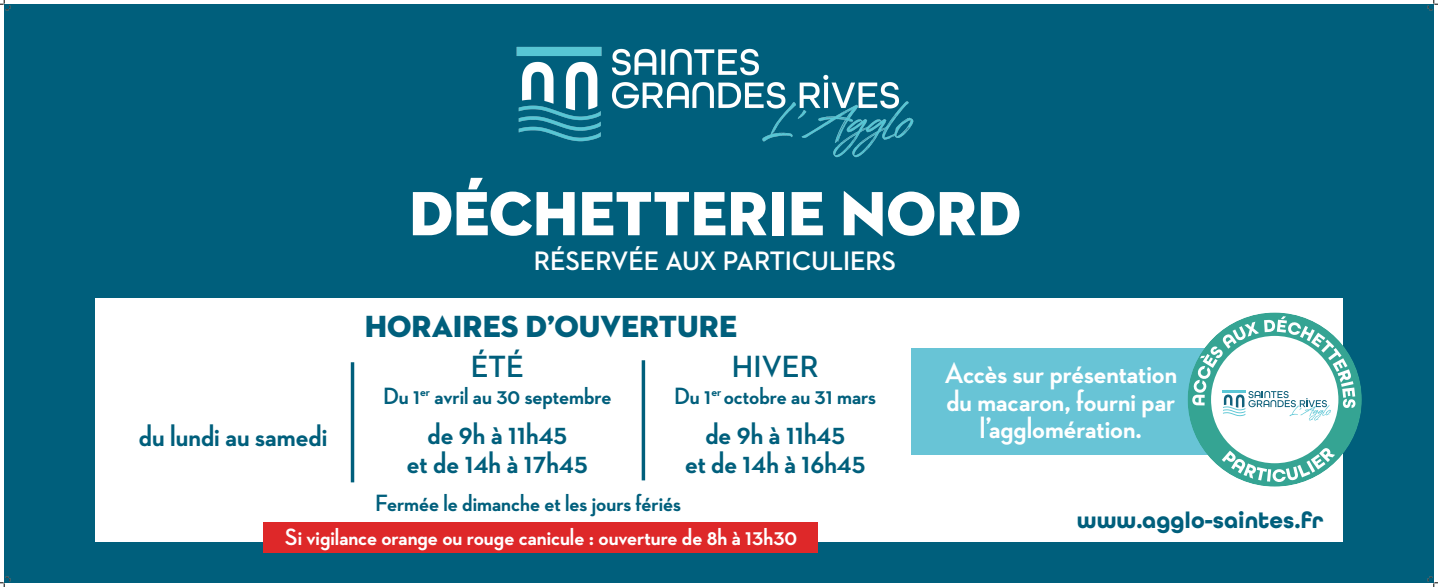
<style>
.page{position:relative;width:1438px;height:587px;background:#fff}
.page>*{position:absolute;margin:0;border:0;box-sizing:border-box;transform-origin:0 0}
.t1{font:63.46px "Neutraface 2 Display Titling";color:#fff}
.t2{font:700 31.26px "Neutraface 2 Display";color:#005f7c}
.t3{font:31.18px "Neutraface 2 Display Titling";color:#005f7c}
.t4{font:700 30.48px "Neutraface 2 Display";color:#005f7c}
.t5{font:700 30.14px/27.3px "Neutraface 2 Display";color:#fff;text-align:center}
.t6{font:700 27.18px "Neutraface 2 Display";color:#fff}
.t7{font:700 24px "Neutraface 2 Display";color:#005f7c}
.t8{font:700 24px "Neutraface 2 Display";color:#fff}
.t9{font:700 23.2px "All Round Gothic";color:#005f7c}
</style>
<div class="page">
<div style="left:4px;top:4px;width:1429px;height:578px;background:#005f7c"></div>
<img style="left:516px;top:46px;width:398px;height:112px">
<div style="left:95px;top:298px;width:1247px;height:244px;background:#fff"></div>
<div style="left:911px;top:348px;width:298px;height:107px;background:#68c4d6"></div>
<svg style="left:641px;top:360px;width:4px;height:120px"></svg>
<hr style="left:351px;top:362px;width:3px;height:120px;background:#005f7c">
<div style="left:263px;top:522px;width:555px;height:31px;background:#de2829"></div>
<div style="left:1187px;top:312px;width:174px;height:174px;background:#35a493;border-radius:50%"></div>
<div style="left:1210px;top:336px;width:128px;height:127px;background:#fff;border-radius:50%"></div>
<svg style="left:1192px;top:316px;width:163px;height:104px"></svg>
<svg style="left:1221px;top:447px;width:113px;height:35px"></svg>
<svg style="left:0;top:0;width:11px;height:11px"></svg>
<svg style="left:0;top:577px;width:11px;height:10px"></svg>
<svg style="left:1427px;top:0;width:10px;height:11px"></svg>
<svg style="left:1427px;top:577px;width:10px;height:10px"></svg>
<p class="t1" style="left:409px;top:174px;width:613px">DÉCHETTERIE NORD</p>
<p class="t6" style="left:534px;top:245px;width:364px">RÉSERVÉE AUX PARTICULIERS</p>
<p class="t3" style="left:364px;top:306px;width:374px">HORAIRES D’OUVERTURE</p>
<p class="t2" style="left:470px;top:348px;width:55px">ÉTÉ</p>
<p class="t2" style="left:732px;top:348px;width:88px">HIVER</p>
<p class="t7" style="left:383px;top:382px;width:230px">Du 1<sup>er</sup> avril au 30 septembre</p>
<p class="t7" style="left:674px;top:382px;width:203px">Du 1<sup>er</sup> octobre au 31 mars</p>
<p class="t4" style="left:139px;top:419px;width:190px">du lundi au samedi</p>
<p class="t4" style="left:427px;top:416px;width:141px">de 9h à 11h45</p>
<p class="t4" style="left:407px;top:445px;width:182px">et de 14h à 17h45</p>
<p class="t4" style="left:705px;top:416px;width:141px">de 9h à 11h45</p>
<p class="t4" style="left:685px;top:445px;width:182px">et de 14h à 16h45</p>
<p class="t7" style="left:375px;top:489px;width:307px">Fermée le dimanche et les jours fériés</p>
<p class="t8" style="left:285px;top:523px;width:514px">Si vigilance orange ou rouge canicule : ouverture de 8h à 13h30</p>
<p class="t5" style="left:944px;top:360px;width:234px">Accès sur présentation du macaron, fourni par l’agglomération.</p>
<p class="t9" style="left:1076px;top:506px;width:248px">www.agglo-saintes.fr</p>
</div>
